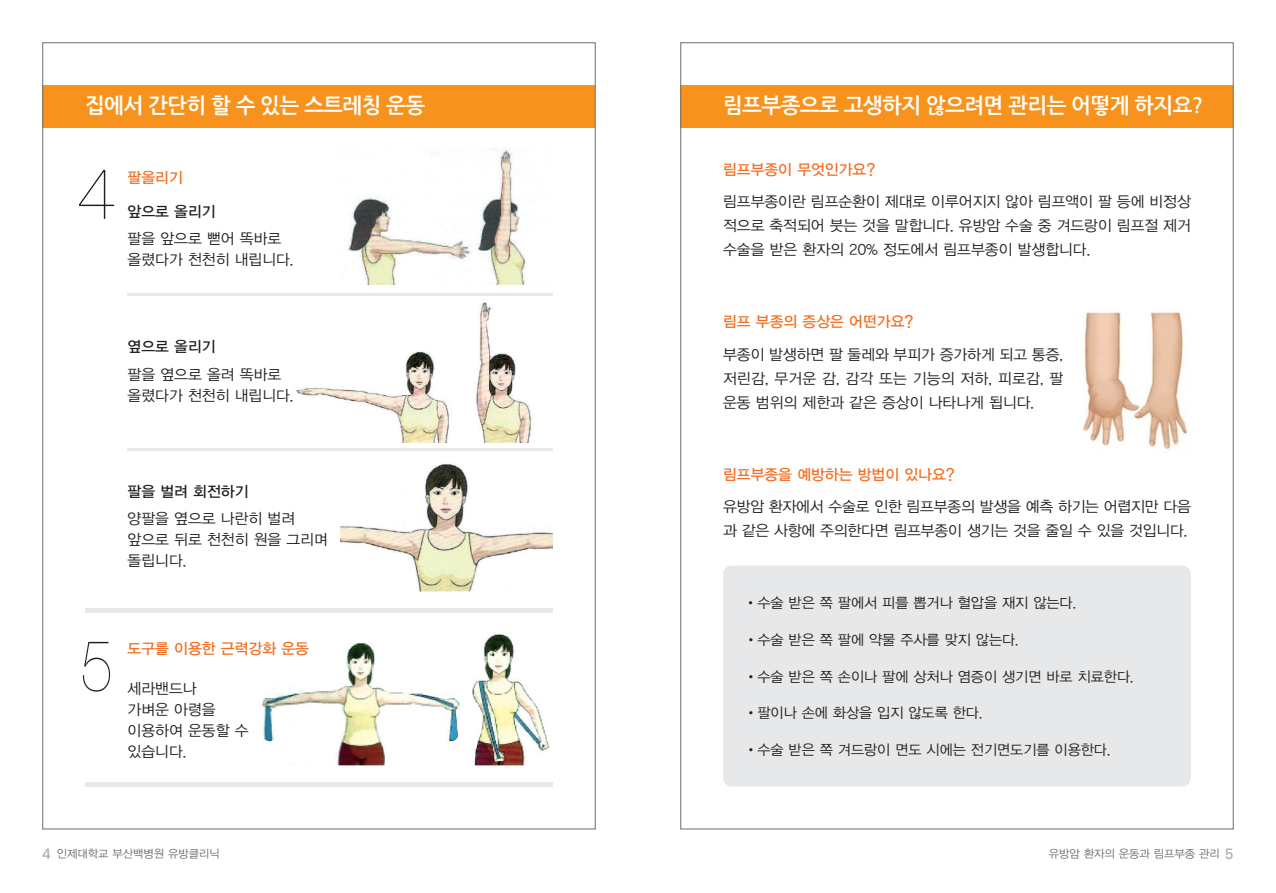
<style>
.page{position:relative;width:1276px;height:893px;background:#fff}
.page>*{position:absolute;margin:0;border:0;box-sizing:border-box;transform-origin:0 0}
.t1{font:200 72px "Helvetica Neue";color:#231f20}
.t2{font:200 72px "Helvetica Neue";color:#231f20;scale:.8 1}
.t3{font:21px "Nanum Gothic OTF Bold";letter-spacing:-.025em;color:#fff}
.t4{font:15px/21px "YDVYGO Std 32";color:#231f20}
.t5{font:15px "YDVYGO Std 33";color:#f36e21}
.t6{font:15px "YDVYGO Std 33";color:#231f20}
.t7{font:14.25px "YDVYGO Std 32";color:#231f20}
.t8{font:11.25px "YDVYGO Std 32";color:#6c6d70}
.s1{font-family:"Univers";font-size:15px;color:#a8a9ad}
</style>
<div class="page">
<div style="left:43px;top:85px;width:552px;height:43px;background:#f7931d"></div>
<div style="left:680px;top:85px;width:553px;height:43px;background:#f7931d"></div>
<hr style="left:128px;top:293px;width:425px;height:3px;background:#e7e8e9">
<hr style="left:128px;top:449px;width:425px;height:2px;background:#e7e8e9">
<div style="left:85px;top:782px;width:468px;height:5px;background:#e7e8e9"></div>
<img style="left:340px;top:149px;width:187px;height:135px">
<img style="left:296px;top:302px;width:236px;height:140px">
<img style="left:340px;top:464px;width:213px;height:128px">
<img style="left:261px;top:633px;width:288px;height:132px">
<hr style="left:85px;top:608px;width:468px;height:4px;background:#e7e8e9">
<div style="left:723px;top:566px;width:468px;height:221px;background:#e7e8e9;border-radius:9px"></div>
<img style="left:1082px;top:311px;width:106px;height:141px">
<h2 class="t3" style="left:85px;top:94px;width:342px">집에서 간단히 할 수 있는 스트레칭 운동</h2>
<h2 class="t3" style="left:723px;top:94px;width:482px">림프부종으로 고생하지 않으려면 관리는 어떻게 하지요?</h2>
<h1 class="t1" style="left:77px;top:152px;width:42px">4</h1>
<p class="t5" style="left:128px;top:170px;width:57px">팔올리기</p>
<p class="t6" style="left:128px;top:204px;width:90px">앞으로 올리기</p>
<p class="t4" style="left:128px;top:228px;width:168px">팔을 앞으로 뻗어 똑바로 올렸다가 천천히 내립니다.</p>
<p class="t6" style="left:128px;top:339px;width:90px">옆으로 올리기</p>
<p class="t4" style="left:128px;top:364px;width:168px">팔을 옆으로 올려 똑바로 올렸다가 천천히 내립니다.</p>
<p class="t6" style="left:128px;top:484px;width:122px">팔을 벌려 회전하기</p>
<p class="t4" style="left:128px;top:509px;width:202px">양팔을 옆으로 나란히 벌려 앞으로 뒤로 천천히 원을 그리며 돌립니다.</p>
<h1 class="t2" style="left:81px;top:624px;width:42px">5</h1>
<p class="t5" style="left:128px;top:640px;width:183px">도구를 이용한 근력강화 운동</p>
<p class="t4" style="left:128px;top:678px;width:122px">세라밴드나<br>가벼운 아령을 이용하여 운동할 수 있습니다.</p>
<p class="t5" style="left:723px;top:161px;width:154px">림프부종이 무엇인가요?</p>
<p class="t4" style="left:723px;top:190px;width:469px;line-height:24px;text-align:justify">림프부종이란 림프순환이 제대로 이루어지지 않아 림프액이 팔 등에 비정상 적으로 축적되어 붓는 것을 말합니다. 유방암 수술 중 겨드랑이 림프절 제거 수술을 받은 환자의 20% 정도에서 림프부종이 발생합니다.</p>
<p class="t5" style="left:723px;top:314px;width:192px">림프 부종의 증상은 어떤가요?</p>
<p class="t4" style="left:723px;top:342px;width:342px;line-height:24px;text-align:justify">부종이 발생하면 팔 둘레와 부피가 증가하게 되고 통증, 저린감, 무거운 감, 감각 또는 기능의 저하, 피로감, 팔 운동 범위의 제한과 같은 증상이 나타나게 됩니다.</p>
<p class="t5" style="left:723px;top:466px;width:233px">림프부종을 예방하는 방법이 있나요?</p>
<p class="t4" style="left:723px;top:495px;width:469px;line-height:24px">유방암 환자에서 수술로 인한 림프부종의 발생을 예측 하기는 어렵지만 다음 과 같은 사항에 주의한다면 림프부종이 생기는 것을 줄일 수 있을 것입니다.</p>
<p class="t7" style="left:744px;top:596px;width:333px">•수술 받은 쪽 팔에서 피를 뽑거나 혈압을 재지 않는다.</p>
<p class="t7" style="left:744px;top:632px;width:276px">•수술 받은 쪽 팔에 약물 주사를 맞지 않는다.</p>
<p class="t7" style="left:744px;top:669px;width:391px">•수술 받은 쪽 손이나 팔에 상처나 염증이 생기면 바로 치료한다.</p>
<p class="t7" style="left:744px;top:706px;width:240px">•팔이나 손에 화상을 입지 않도록 한다.</p>
<p class="t7" style="left:744px;top:743px;width:368px">•수술 받은 쪽 겨드랑이 면도 시에는 전기면도기를 이용한다.</p>
<p class="t8" style="left:43px;top:848px;width:179px"><span class="s1">4</span> 인제대학교 부산백병원 유방클리닉</p>
<p class="t8" style="left:1049px;top:848px;width:186px">유방암 환자의 운동과 림프부종 관리 <span class="s1">5</span></p>
</div>
